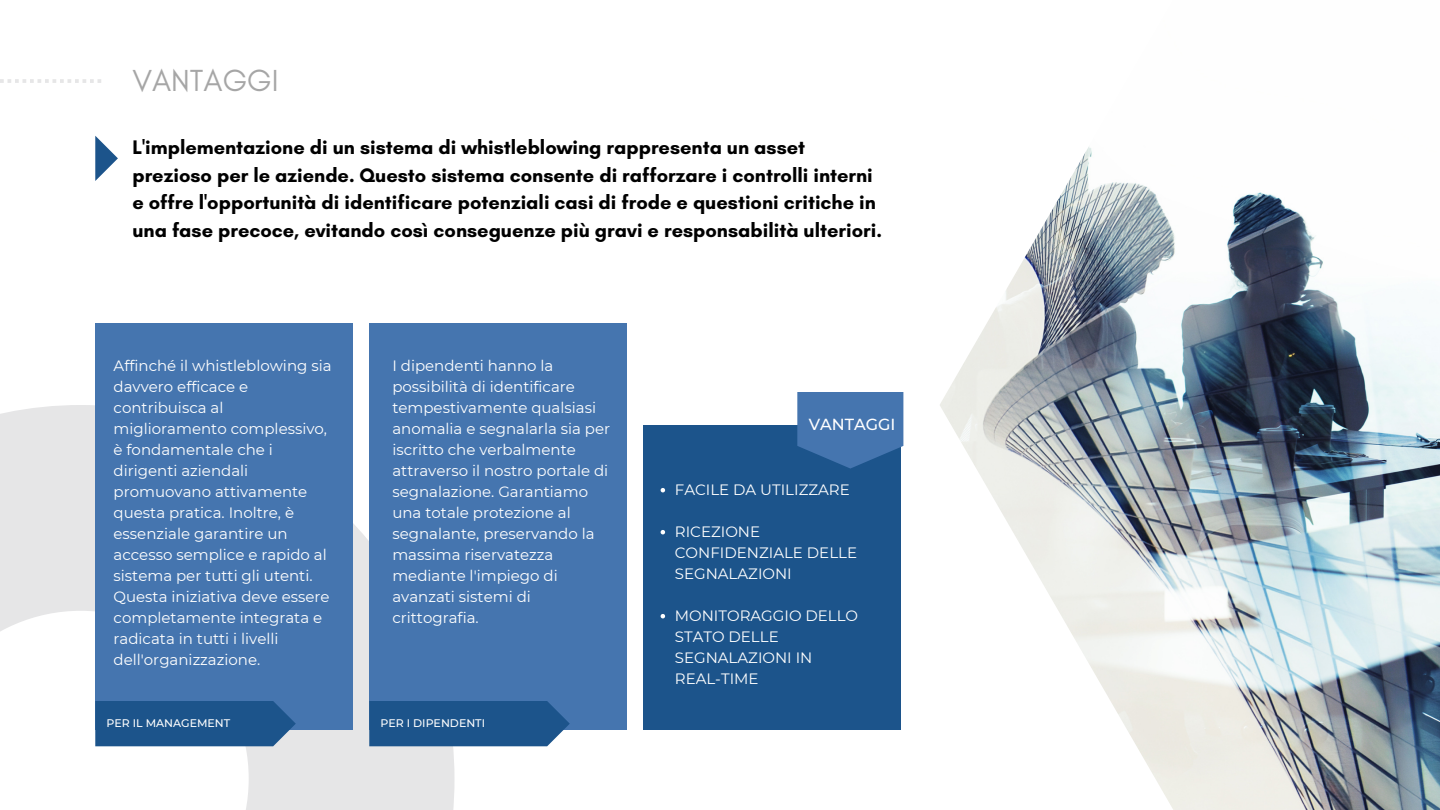
<style>
.page{position:relative;width:1440px;height:810px;background:#fff}
.page>*{position:absolute;margin:0;border:0;box-sizing:border-box;transform-origin:0 0}
.t1{font:31px "Glacial Indifference";color:#a6a6a6}
.t2{font:700 20px/27.8px "Glacial Indifference";color:#000}
.t3{font:500 16px "Montserrat";color:#fff}
.t4{font:15px/21px "Montserrat";color:#fff}
.t5{font:500 11px "Montserrat";color:#fff}
</style>
<div class="page">
<svg style="left:0;top:405px;width:455px;height:405px;fill:#e6e6e7"></svg>
<img style="left:940px;top:147px;width:500px;height:663px">
<div style="left:95px;top:323px;width:258px;height:406px;background:#4575af"></div>
<svg style="left:0;top:79px;width:101px;height:4px"></svg>
<svg style="left:95px;top:136px;width:23px;height:45px"></svg>
<div style="left:369px;top:323px;width:258px;height:406px;background:#4575af"></div>
<div style="left:643px;top:425px;width:258px;height:304px;background:#1c548b"></div>
<div style="left:95px;top:701px;width:201px;height:45px;background:#1c548b"></div>
<div style="left:369px;top:701px;width:201px;height:45px;background:#1c548b"></div>
<svg style="left:797px;top:392px;width:106px;height:77px"></svg>
<svg style="left:661px;top:488px;width:4px;height:4px"></svg>
<svg style="left:661px;top:530px;width:4px;height:4px"></svg>
<svg style="left:661px;top:614px;width:4px;height:4px"></svg>
<p class="t1" style="left:132px;top:61px;width:148px">VANTAGGI</p>
<p class="t2" style="left:132px;top:133px;width:751px">L'implementazione di un sistema di whistleblowing rappresenta un asset prezioso per le aziende. Questo sistema consente di rafforzare i controlli interni e offre l'opportunità di identificare potenziali casi di frode e questioni critiche in una fase precoce, evitando così conseguenze più gravi e responsabilità ulteriori.</p>
<p class="t4" style="left:114px;top:355px;width:220px">Affinché il whistleblowing sia davvero efficace e contribuisca al miglioramento complessivo, è fondamentale che i dirigenti aziendali promuovano attivamente questa pratica. Inoltre, è essenziale garantire un accesso semplice e rapido al sistema per tutti gli utenti.<br>Questa iniziativa deve essere completamente integrata e radicata in tutti i livelli dell'organizzazione.</p>
<p class="t4" style="left:392px;top:355px;width:219px">I dipendenti hanno la possibilità di identificare tempestivamente qualsiasi anomalia e segnalarla sia per iscritto che verbalmente attraverso il nostro portale di segnalazione. Garantiamo una totale protezione al segnalante, preservando la massima riservatezza mediante l'impiego di avanzati sistemi di crittografia.</p>
<p class="t5" style="left:107px;top:717px;width:125px">PER IL MANAGEMENT</p>
<p class="t5" style="left:381px;top:717px;width:106px">PER I DIPENDENTI</p>
<p class="t3" style="left:809px;top:414px;width:88px">VANTAGGI</p>
<p class="t4" style="left:675px;top:479px;width:176px">FACILE DA UTILIZZARE</p>
<p class="t4" style="left:675px;top:521px;width:184px">RICEZIONE<br>CONFIDENZIALE DELLE<br>SEGNALAZIONI</p>
<p class="t4" style="left:675px;top:605px;width:185px">MONITORAGGIO DELLO<br>STATO DELLE<br>SEGNALAZIONI IN<br>REAL-TIME</p>
</div>
